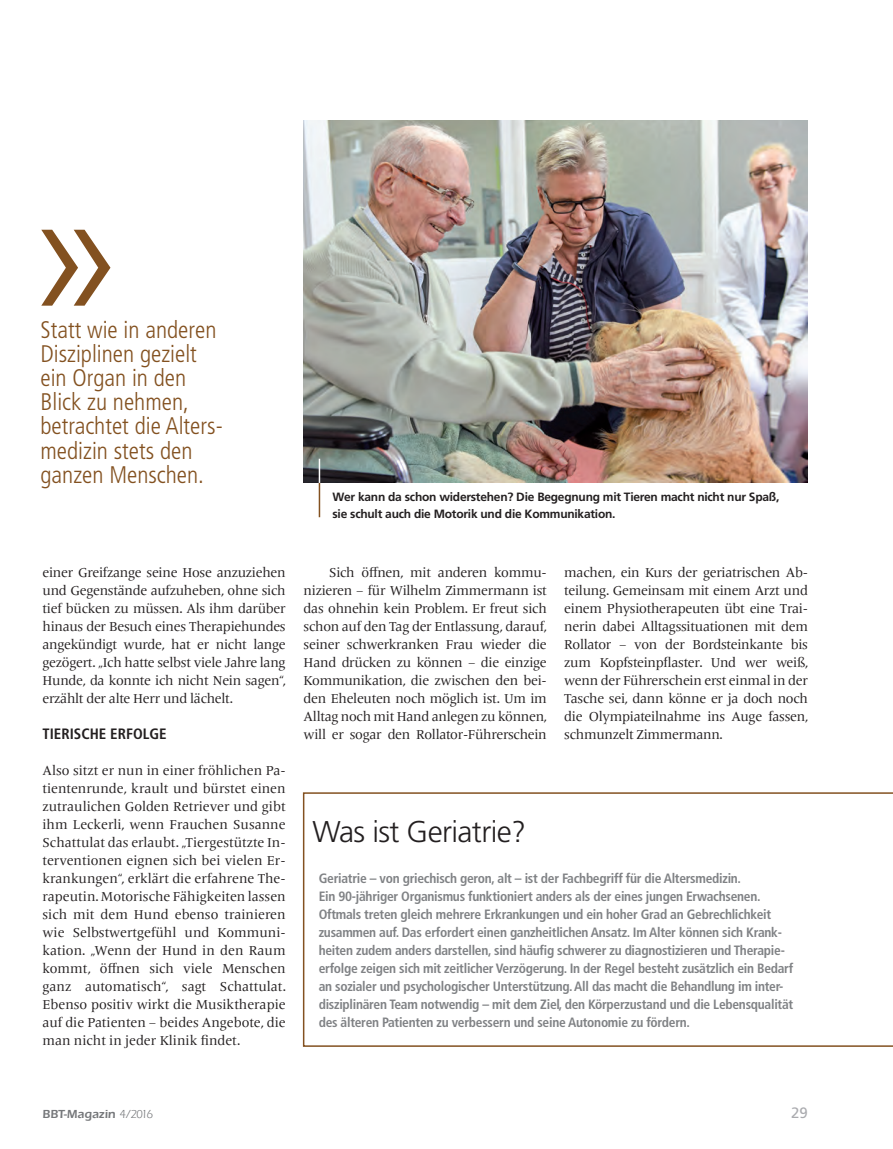
<style>
.page{position:relative;width:893px;height:1149px;background:#fff}
.page>*{position:absolute;margin:0;border:0;box-sizing:border-box;transform-origin:0 0}
.t1{font:300 184.95px "Frutiger";color:#835120}
.t2{font:300 30px "Frutiger";letter-spacing:-.02em;color:#231f20}
.t3{font:300 condensed 24px/24px "Frutiger LT Pro";color:#835120}
.t4{font:700 condensed 15px "Frutiger LT Pro";color:#231f20}
.t5{font:15px "Frutiger";color:#aaabaf}
.t6{font:13.5px/18px "Frutiger Serif LT Pro";letter-spacing:-.02em;color:#231f20;text-align:justify}
.t7{font:700 condensed 13.5px/18px "Frutiger LT Pro";letter-spacing:-.02em;color:#808285}
.t8{font:700 12px/16.5px "Frutiger";letter-spacing:-.02em;color:#231f20}
.t9{font:600 12px "ITC Eras LT";color:#76787b}
.s1{font-weight:400}
</style>
<div class="page">
<svg style="left:303px;top:792px;width:590px;height:254px"></svg>
<img style="left:304px;top:120px;width:504px;height:363px">
<hr style="left:319px;top:483px;width:1px;height:34px;background:#835120">
<svg style="left:319px;top:458px;width:1px;height:25px"></svg>
<h1 class="t1" style="left:24px;top:149px;width:104px">»</h1>
<h3 class="t3" style="left:40px;top:318px;width:182px">Statt wie in anderen<br>Disziplinen gezielt ein Organ in den<br>Blick zu nehmen, betrachtet die Alters&shy;medizin stets den ganzen Menschen.</h3>
<p class="t8" style="left:333px;top:488px;width:448px">Wer kann da schon widerstehen? Die Begegnung mit Tieren macht nicht nur Spaß, sie schult auch die Motorik und die Kommunikation.</p>
<p class="t6" style="left:43px;top:563px;width:245px">einer Greifzange seine Hose anzuziehen und Gegenstände aufzuheben, ohne sich tief bücken zu müssen. Als ihm darüber hinaus der Besuch eines Therapiehundes angekündigt wurde, hat er nicht lange gezögert. „Ich hatte selbst viele Jahre lang Hunde, da konnte ich nicht Nein sagen“, erzählt der alte Herr und lächelt.</p>
<p class="t4" style="left:43px;top:724px;width:126px">TIERISCHE ERFOLGE</p>
<p class="t6" style="left:43px;top:761px;width:245px">Also sitzt er nun in einer fröhlichen Pa&shy;tientenrunde, krault und bürstet einen zutraulichen Golden Retriever und gibt ihm Leckerli, wenn Frauchen Susanne Schattulat das erlaubt. „Tiergestützte In&shy;terventionen eignen sich bei vielen Er&shy;krankungen“, erklärt die erfahrene The&shy;rapeutin. Motorische Fähigkeiten lassen sich mit dem Hund ebenso trainieren wie Selbstwertgefühl und Kommuni&shy;kation. „Wenn der Hund in den Raum kommt, öffnen sich viele Menschen ganz automatisch“, sagt Schattulat.<br>Ebenso positiv wirkt die Musiktherapie auf die Patienten – beides Angebote, die man nicht in jeder Klinik findet.</p>
<p class="t6" style="left:304px;top:563px;width:245px;text-indent:26px">Sich öffnen, mit anderen kommu&shy;nizieren – für Wilhelm Zimmermann ist das ohnehin kein Problem. Er freut sich schon auf den Tag der Entlassung, darauf, seiner schwerkranken Frau wieder die Hand drücken zu können – die einzige Kommunikation, die zwischen den bei&shy;den Eheleuten noch möglich ist. Um im Alltag noch mit Hand anlegen zu können, will er sogar den Rollator-Führerschein</p>
<p class="t6" style="left:564px;top:563px;width:246px">machen, ein Kurs der geriatrischen Ab&shy;teilung. Gemeinsam mit einem Arzt und einem Physiotherapeuten übt eine Trai&shy;nerin dabei Alltagssituationen mit dem Rollator – von der Bordsteinkante bis zum Kopfsteinpflaster. Und wer weiß, wenn der Führerschein erst einmal in der Tasche sei, dann könne er ja doch noch die Olympiateilnahme ins Auge fassen, schmunzelt Zimmermann.</p>
<h2 class="t2" style="left:313px;top:814px;width:215px">Was ist Geriatrie?</h2>
<p class="t7" style="left:319px;top:868px;width:476px">Geriatrie – von griechisch geron, alt – ist der Fachbegriff für die Altersmedizin.<br>Ein 90-jähriger Organismus funktioniert anders als der eines jungen Erwachsenen.<br>Oftmals treten gleich mehrere Erkrankungen und ein hoher Grad an Gebrechlichkeit zusammen auf. Das erfordert einen ganzheitlichen Ansatz. Im Alter können sich Krank&shy;heiten zudem anders darstellen, sind häufig schwerer zu diagnostizieren und Therapie&shy;erfolge zeigen sich mit zeitlicher Verzögerung. In der Regel besteht zusätzlich ein Bedarf an sozialer und psychologischer Unterstützung. All das macht die Behandlung im inter&shy;disziplinären Team notwendig – mit dem Ziel, den Körperzustand und die Lebensqualität des älteren Patienten zu verbessern und seine Autonomie zu fördern.</p>
<p class="t9" style="left:43px;top:1106px;width:112px">BBT-Magazin <span class="s1">4/2016</span></p>
<p class="t5" style="left:791px;top:1103px;width:18px">29</p>
</div>
